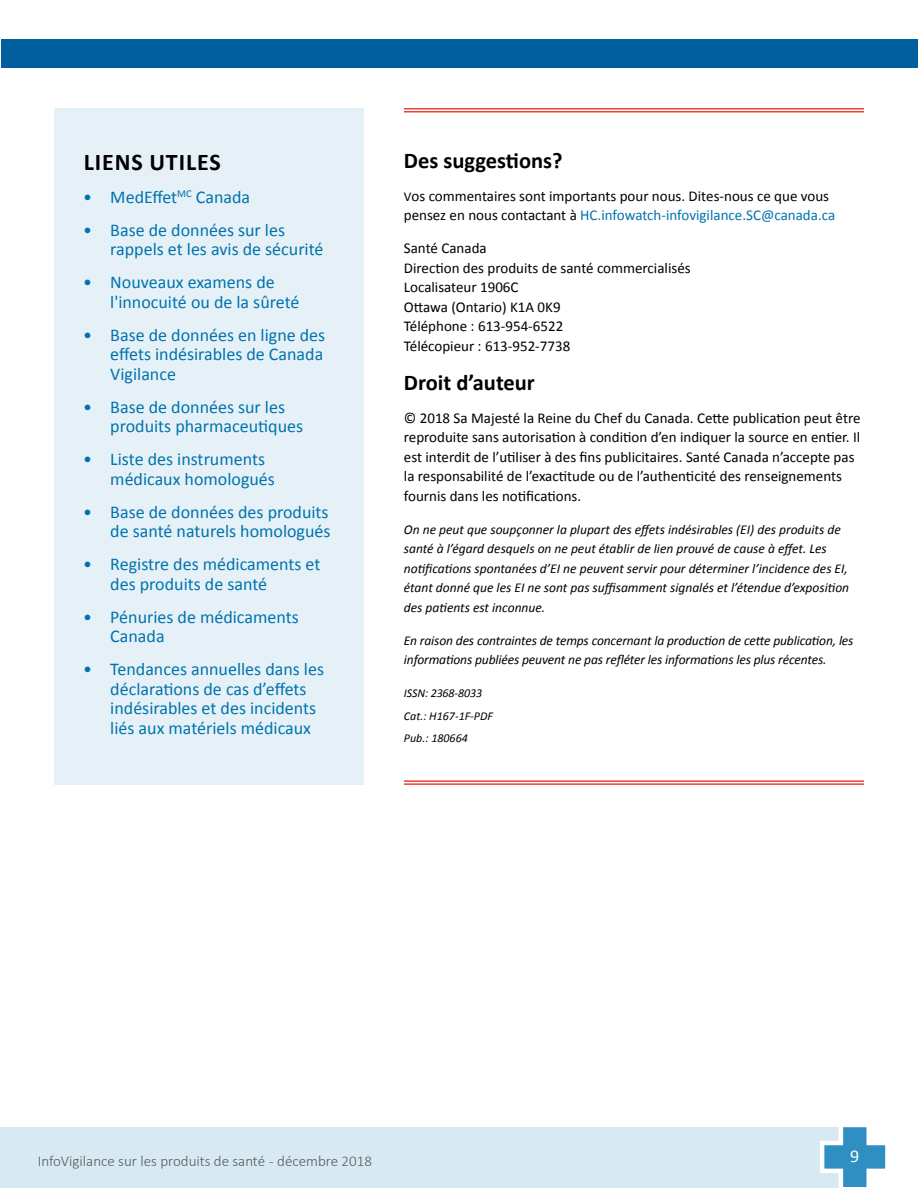
<style>
.page{position:relative;width:918px;height:1188px;background:#fff}
.page>*{position:absolute;margin:0;border:0;box-sizing:border-box;transform-origin:0 0}
.t1{font:700 24px "Calibri";letter-spacing:.04em;color:#000}
.t2{font:700 22.5px "Calibri";color:#000}
.t3{font:18px/19.5px "Calibri";color:#0073ae}
.t4{font:18px "Calibri";color:#fff}
.t5{font:15px/19.5px "Calibri";color:#000}
.t6{font:300 15px "Calibri";color:#58595b}
.t7{font:italic 13.5px/19.5px "Calibri";color:#000}
.t8{font:italic 12px/22.5px "Calibri";color:#000}
.s1{font-size:13.5px}
.s2{color:#0073ae}
</style>
<div class="page">
<div style="left:1px;top:1127px;width:854px;height:61px;background:#d7eaf3"></div>
<hr style="left:0;top:1127px;width:1px;height:61px;background:#d7eaf3">
<svg style="left:820px;top:1127px;width:66px;height:61px"></svg>
<div style="left:1px;top:39px;width:917px;height:29px;background:#005f9c"></div>
<div style="left:54px;top:108px;width:310px;height:676px;background:#e6f1f7"></div>
<svg style="left:404px;top:109px;width:460px;height:1px"></svg>
<hr style="left:404px;top:108px;width:460px;height:1px;background:#ef3e33">
<hr style="left:404px;top:111px;width:460px;height:1px;background:#ef3e33">
<hr style="left:404px;top:780px;width:460px;height:2px;background:#ef3e33">
<hr style="left:404px;top:783px;width:460px;height:2px;background:#ef3e33">
<h1 class="t1" style="left:84px;top:147px;width:139px">LIENS UTILES</h1>
<p class="t3" style="left:83px;top:187px;width:168px">• MedEffet<sup>MC</sup> Canada</p>
<p class="t3" style="left:110px;top:220px;width:215px;text-indent:-27px">• Base de données sur les rappels et les avis de sécurité</p>
<p class="t3" style="left:110px;top:273px;width:191px;text-indent:-27px">• Nouveaux examens de l'innocuité ou de la sûreté</p>
<p class="t3" style="left:110px;top:325px;width:216px;text-align:justify;text-indent:-27px">• Base de données en ligne des effets indésirables de Canada Vigilance</p>
<p class="t3" style="left:110px;top:397px;width:194px;text-indent:-27px">• Base de données sur les produits pharmaceutiques</p>
<p class="t3" style="left:110px;top:450px;width:166px;text-indent:-27px">• Liste des instruments médicaux homologués</p>
<p class="t3" style="left:83px;top:502px;width:249px;text-align:right">• Base de données des produits de santé naturels homologués</p>
<p class="t3" style="left:110px;top:555px;width:212px;text-indent:-27px">• Registre des médicaments et des produits de santé</p>
<p class="t3" style="left:110px;top:607px;width:190px;text-indent:-27px">• Pénuries de médicaments<br>Canada</p>
<p class="t3" style="left:110px;top:660px;width:215px;text-indent:-27px">• Tendances annuelles dans les déclarations de cas d’effets indésirables et des incidents liés aux matériels médicaux</p>
<h2 class="t2" style="left:404px;top:146px;width:160px">Des suggestions?</h2>
<p class="t5" style="left:404px;top:186px;width:433px"><span class="s1">V</span>os commentaires sont importants pour nous. Dites-nous ce que vous pensez en nous contactant à <span class="s2">HC.infowatch-infovigilance.SC@canada.ca</span></p>
<p class="t5" style="left:404px;top:238px;width:288px">Santé Canada<br>Direction des produits de santé commercialisés<br>Localisateur 1906C<br>Ottawa (Ontario) K1A 0K9<br>Téléphone : 613-954-6522<br>Télécopieur : 613-952-7738</p>
<h2 class="t2" style="left:404px;top:368px;width:132px">Droit d’auteur</h2>
<p class="t5" style="left:404px;top:408px;width:458px">© 2018 Sa Majesté la Reine du Chef du Canada. Cette publication peut être reproduite sans autorisation à condition d’en indiquer la source en entier. Il est interdit de l’utiliser à des fins publicitaires. Santé Canada n’accepte pas la responsabilité de l’exactitude ou de l’authenticité des renseignements fournis dans les notifications.</p>
<p class="t7" style="left:404px;top:519px;width:447px">On ne peut que soupçonner la plupart des effets indésirables (EI) des produits de santé à l’égard desquels on ne peut établir de lien prouvé de cause à effet. Les notifications spontanées d’EI ne peuvent servir pour déterminer l’incidence des EI, étant donné que les EI ne sont pas suffisamment signalés et l’étendue d’exposition des patients est inconnue.</p>
<p class="t7" style="left:404px;top:630px;width:451px">En raison des contraintes de temps concernant la production de cette publication, les informations publiées peuvent ne pas refléter les informations les plus récentes.</p>
<p class="t8" style="left:404px;top:681px;width:91px">ISSN: 2368-8033<br>Cat.: H167-1F-PDF<br>Pub.: 180664</p>
<p class="t6" style="left:38px;top:1152px;width:336px">InfoVigilance sur les produits de santé - décembre 2018</p>
<p class="t4" style="left:850px;top:1144px;width:11px">9</p>
</div>
